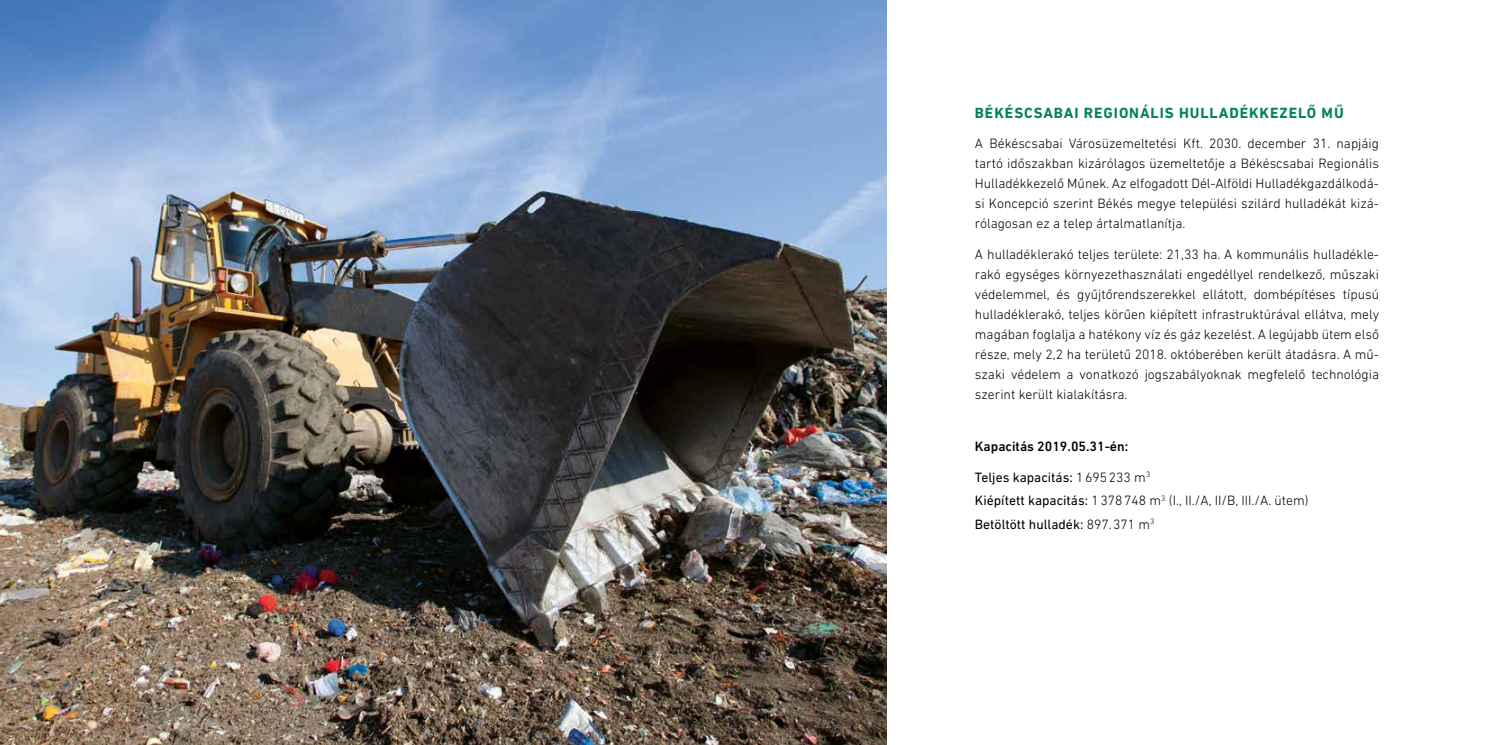
<style>
.page{position:relative;width:1489px;height:745px;background:#fff}
.page>*{position:absolute;margin:0;border:0;box-sizing:border-box;transform-origin:0 0}
.t1{font:700 15px "DIN Next LT Pro";letter-spacing:.06em;color:#03825d}
.t2{font:300 13.75px/20px "DIN Next LT Pro";color:#000;text-align:justify}
.t3{font:13.75px/23.5px "DIN Next LT Pro";color:#000}
.t4{font:500 13.75px "DIN Next LT Pro";color:#000}
.s1{font-weight:300}
</style>
<div class="page">
<img style="left:0;top:0;width:886px;height:744px">
<p class="t1" style="left:974px;top:104px;width:20px">BÉKÉ</p>
<p class="t1" style="left:1014px;top:104px;width:40px">SCSABA</p>
<p class="t1" style="left:1074px;top:104px;width:20px">I REG</p>
<p class="t1" style="left:1113px;top:104px;width:137px">IONÁLIS HULLADÉKKE</p>
<p class="t1" style="left:1279px;top:104px;width:66px">ZELŐ MŰ</p>
<p class="t2" style="left:974px;top:133px;width:405px">A Békéscsabai Városüzemeltetési Kft. 2030. december 31. napjáig tartó időszakban kizárólagos üzemeltetője a Békéscsabai Regionális Hulladékkezelő Műnek. Az elfogadott Dél-Alföldi Hulladékgazdálkodá&shy;si Koncepció szerint Békés megye települési szilárd hulladékát kizá&shy;rólagosan ez a telep ártalmatlanítja.</p>
<p class="t2" style="left:974px;top:244px;width:405px">A hulladéklerakó teljes területe: 21,33 ha. A kommunális hulladékle&shy;rakó egységes környezethasználati engedéllyel rendelkező, műszaki védelemmel, és gyűjtőrendszerekkel ellátott, dombépítéses típusú hulladéklerakó, teljes körűen kiépített infrastruktúrával ellátva, mely magában foglalja a hatékony víz és gáz kezelést. A legújabb ütem első része, mely 2,2 ha területű 2018. októberében került átadásra. A mű&shy;szaki védelem a vonatkozó jogszabályoknak megfelelő technológia szerint került kialakításra.</p>
<p class="t4" style="left:974px;top:438px;width:155px">Kapacitás 2019.05.31-én:</p>
<p class="t3" style="left:974px;top:465px;width:335px">Teljes kapacitás: <span class="s1">1695233 m</span><sup>3<br></sup>Kiépített kapacitás: <span class="s1">1378748 m</span><sup>3</sup> <span class="s1">(I., II./A, II/B, III./A. ütem)<br></span>Betöltött hulladék: <span class="s1">897.371 m</span><sup>3</sup></p>
</div>
